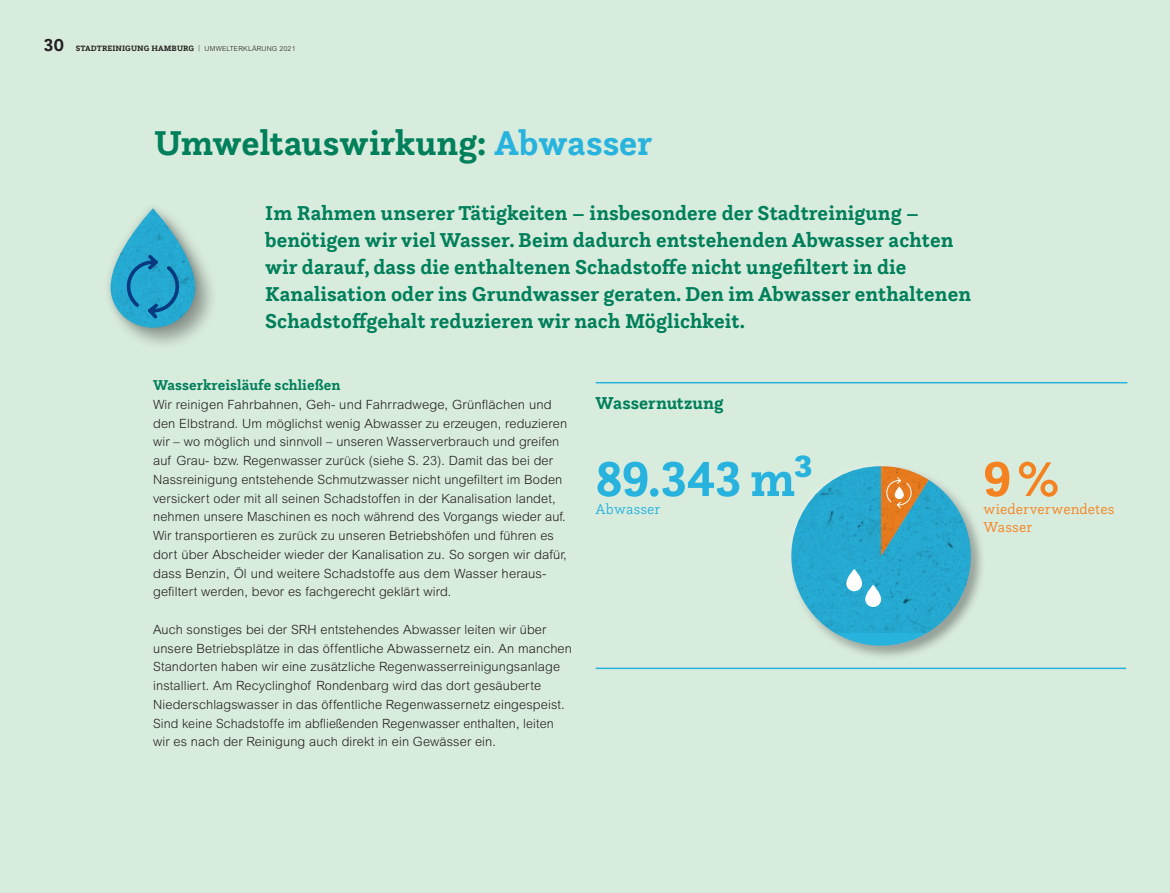
<style>
.page{position:relative;width:1170px;height:893px;background:#fff}
.page>*{position:absolute;margin:0;border:0;box-sizing:border-box;transform-origin:0 0}
.t1{font:700 51px "Questa Slab";letter-spacing:-.005em;color:#28b3de}
.t2{font:700 51px "Questa Slab";color:#f58220}
.t3{font:700 36px "Questa Slab";letter-spacing:-.005em;color:#007f5b}
.t4{font:700 21px/27px "Questa Slab";letter-spacing:.005em;color:#007f5b}
.t5{font:700 18px "Questa Slab";color:#007f5b}
.t6{font:700 15px "Questa Slab";letter-spacing:.005em;color:#007f5b}
.t7{font:300 15px/18px "Questa Slab";letter-spacing:.005em;color:#f58220}
.t8{font:300 15px "Questa Slab";letter-spacing:.01em;color:#28b3de}
.t9{font:300 12.75px/18.8px "Arial MT Std";letter-spacing:.01em;color:#231f20}
.t10{font:700 8.1px "Questa Slab";letter-spacing:.01em;color:#231f20}
.s1{font-size:18px}
.s2{font-family:"Arial MT Std";font-weight:300;font-size:6.9px}
.s3{color:#28b3de}
</style>
<div class="page">
<div style="left:0;top:0;width:1169px;height:893px;background:#d8ecdd"></div>
<hr style="left:595px;top:668px;width:530px;height:1px;background:#28b3de">
<hr style="left:595px;top:382px;width:532px;height:1px;background:#28b3de">
<div style="left:107px;top:206px;width:112px;height:145px;background:#231f20;opacity:.4"></div>
<div style="left:103px;top:202px;width:100px;height:133px;background:#231f20;opacity:.2"></div>
<img style="left:111px;top:208px;width:84px;height:120px;border-radius:41px">
<svg style="left:124px;top:251px;width:58px;height:71px;background:#2198c5"></svg>
<svg style="left:791px;top:466px;width:191px;height:191px"></svg>
<p class="t10" style="left:44px;top:43px;width:253px"><span class="s1">30</span> STADTREINIGUNG HAMBURG <span class="s2">| UMWELTERKLÄRUNG 2021</span></p>
<h2 class="t3" style="left:154px;top:119px;width:499px">Umweltauswirkung: <span class="s3">Abwasser</span></h2>
<p class="t4" style="left:265px;top:199px;width:707px">Im Rahmen unserer Tätigkeiten – insbesondere der Stadtreinigung – benötigen wir viel Wasser. Beim dadurch entstehenden Abwasser achten wir darauf, dass die enthaltenen Schadstoffe nicht ungefiltert in die Kanalisation oder ins Grundwasser geraten. Den im Abwasser enthaltenen Schadstoffgehalt reduzieren wir nach Möglichkeit.</p>
<p class="t6" style="left:153px;top:375px;width:189px">Wasserkreisläufe schließen</p>
<p class="t9" style="left:153px;top:395px;width:415px">Wir reinigen Fahrbahnen, Geh- und Fahrradwege, Grünflächen und den Elbstrand. Um möglichst wenig Abwasser zu erzeugen, reduzieren wir – wo möglich und sinnvoll – unseren Wasserverbrauch und greifen auf Grau- bzw. Regenwasser zurück (siehe S. 23). Damit das bei der Nassreinigung entstehende Schmutzwasser nicht ungefiltert im Boden versickert oder mit all seinen Schadstoffen in der Kanalisation landet, nehmen unsere Maschinen es noch während des Vorgangs wieder auf.<br>Wir transportieren es zurück zu unseren Betriebshöfen und führen es dort über Abscheider wieder der Kanalisation zu. So sorgen wir dafür, dass Benzin, Öl und weitere Schadstoffe aus dem Wasser heraus&shy;gefiltert werden, bevor es fachgerecht geklärt wird.</p>
<p class="t9" style="left:153px;top:620px;width:420px">Auch sonstiges bei der SRH entstehendes Abwasser leiten wir über unsere Betriebsplätze in das öffentliche Abwassernetz ein. An manchen Standorten haben wir eine zusätzliche Regenwasserreinigungsanlage installiert. Am Recyclinghof Rondenbarg wird das dort gesäuberte Niederschlagswasser in das öffentliche Regenwassernetz eingespeist.<br>Sind keine Schadstoffe im abfließenden Regenwasser enthalten, leiten wir es nach der Reinigung auch direkt in ein Gewässer ein.</p>
<h3 class="t5" style="left:595px;top:391px;width:129px">Wassernutzung</h3>
<h1 class="t1" style="left:595px;top:446px;width:219px">89.343 m³</h1>
<p class="t8" style="left:595px;top:500px;width:66px">Abwasser</p>
<h1 class="t2" style="left:983px;top:446px;width:77px">9%</h1>
<p class="t7" style="left:983px;top:500px;width:133px">wiederverwendetes<br>Wasser</p>
</div>
